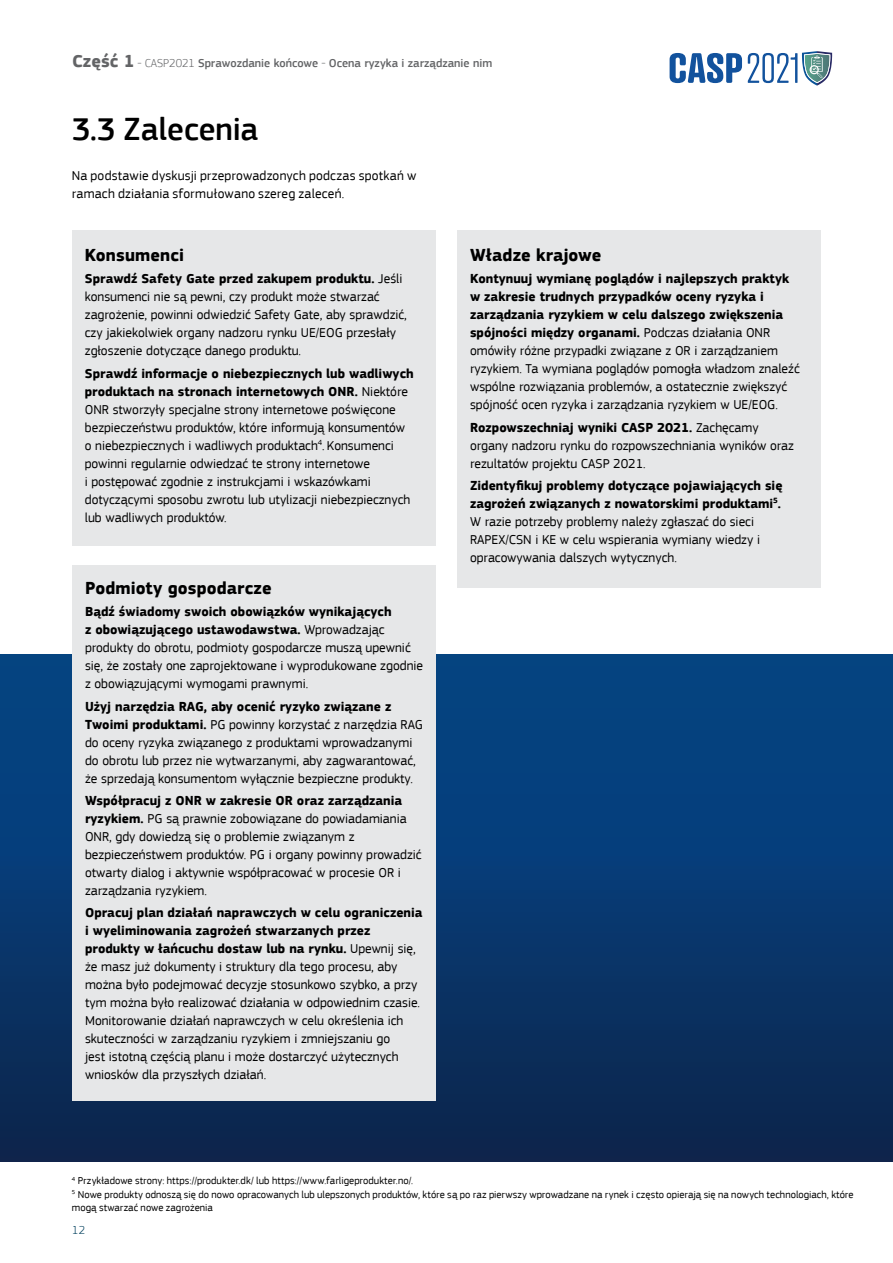
<style>
.page{position:relative;width:893px;height:1263px;background:#fff}
.page>*{position:absolute;margin:0;border:0;box-sizing:border-box;transform-origin:0 0}
.t1{font:500 33px "EC Square Sans Pro";color:#000}
.t2{font:700 18px "EC Square Sans Pro";letter-spacing:.005em;color:#000}
.t3{font:13.5px/18px "EC Square Sans Pro";color:#000}
.t4{font:500 12px "EC Square Sans Pro";color:#636466}
.t5{font:300 12px "EC Square Sans Pro";color:#02405d}
.t6{font:10.5px/13.5px "EC Square Sans Pro";letter-spacing:.005em;color:#000}
.s1{font-weight:700;font-size:18px}
.s2{font-weight:300}
.s3{font-weight:700}
</style>
<div class="page">
<div style="left:0;top:655px;width:893px;height:506px;background:linear-gradient(to bottom,#03488b,#0d264f)"></div>
<div style="left:72px;top:230px;width:364px;height:316px;background:#e6e7e8"></div>
<div style="left:457px;top:230px;width:364px;height:358px;background:#e6e7e8"></div>
<div style="left:72px;top:566px;width:364px;height:535px;background:#e6e7e8"></div>
<svg style="left:670px;top:53px;width:72px;height:30px"></svg>
<svg style="left:748px;top:51px;width:84px;height:35px"></svg>
<p class="t4" style="left:72px;top:56px;width:421px"><span class="s1">Część 1</span> <span class="s2">- CASP2021</span> Sprawozdanie końcowe <span class="s2">-</span> Ocena ryzyka i zarządzanie nim</p>
<h1 class="t1" style="left:72px;top:109px;width:188px">3.3 Zalecenia</h1>
<p class="t3" style="left:72px;top:167px;width:346px">Na podstawie dyskusji przeprowadzonych podczas spotkań w ramach działania sformułowano szereg zaleceń.</p>
<h2 class="t2" style="left:85px;top:244px;width:101px">Konsumenci</h2>
<p class="t3" style="left:85px;top:270px;width:324px"><span class="s3">Sprawdź Safety Gate przed zakupem produktu.</span> Jeśli konsumenci nie są pewni, czy produkt może stwarzać zagrożenie, powinni odwiedzić Safety Gate, aby sprawdzić, czy jakiekolwiek organy nadzoru rynku UE/EOG przesłały zgłoszenie dotyczące danego produktu.</p>
<p class="t3" style="left:85px;top:364px;width:330px"><span class="s3">Sprawdź informacje o niebezpiecznych lub wadliwych produktach na stronach internetowych ONR.</span> Niektóre ONR stworzyły specjalne strony internetowe poświęcone bezpieczeństwu produktów, które informują konsumentów o niebezpiecznych i wadliwych produktach<sup>4</sup>. Konsumenci powinni regularnie odwiedzać te strony internetowe<br>i postępować zgodnie z instrukcjami i wskazówkami dotyczącymi sposobu zwrotu lub utylizacji niebezpiecznych lub wadliwych produktów.</p>
<h2 class="t2" style="left:85px;top:577px;width:188px">Podmioty gospodarcze</h2>
<p class="t3" style="left:85px;top:603px;width:340px"><span class="s3">Bądź świadomy swoich obowiązków wynikających<br>z obowiązującego ustawodawstwa.</span> Wprowadzając produkty do obrotu, podmioty gospodarcze muszą upewnić się, że zostały one zaprojektowane i wyprodukowane zgodnie z obowiązującymi wymogami prawnymi.</p>
<p class="t3" style="left:85px;top:697px;width:340px"><span class="s3">Użyj narzędzia RAG, aby ocenić ryzyko związane z Twoimi produktami.</span> PG powinny korzystać z narzędzia RAG do oceny ryzyka związanego z produktami wprowadzanymi do obrotu lub przez nie wytwarzanymi, aby zagwarantować, że sprzedają konsumentom wyłącznie bezpieczne produkty.</p>
<p class="t3" style="left:85px;top:791px;width:338px"><span class="s3">Współpracuj z ONR w zakresie OR oraz zarządzania ryzykiem.</span> PG są prawnie zobowiązane do powiadamiania ONR, gdy dowiedzą się o problemie związanym z bezpieczeństwem produktów. PG i organy powinny prowadzić otwarty dialog i aktywnie współpracować w procesie OR i zarządzania ryzykiem.</p>
<p class="t3" style="left:85px;top:904px;width:339px"><span class="s3">Opracuj plan działań naprawczych w celu ograniczenia i wyeliminowania zagrożeń stwarzanych przez produkty w łańcuchu dostaw lub na rynku.</span> Upewnij się, że masz już dokumenty i struktury dla tego procesu, aby można było podejmować decyzje stosunkowo szybko, a przy tym można było realizować działania w odpowiednim czasie.<br>Monitorowanie działań naprawczych w celu określenia ich skuteczności w zarządzaniu ryzykiem i zmniejszaniu go<br>jest istotną częścią planu i może dostarczyć użytecznych wniosków dla przyszłych działań.</p>
<h2 class="t2" style="left:470px;top:244px;width:133px">Władze krajowe</h2>
<p class="t3" style="left:470px;top:270px;width:331px"><span class="s3">Kontynuuj wymianę poglądów i najlepszych praktyk w zakresie trudnych przypadków oceny ryzyka i zarządzania ryzykiem w celu dalszego zwiększenia spójności między organami.</span> Podczas działania ONR omówiły różne przypadki związane z OR i zarządzaniem ryzykiem. Ta wymiana poglądów pomogła władzom znaleźć wspólne rozwiązania problemów, a ostatecznie zwiększyć spójność ocen ryzyka i zarządzania ryzykiem w UE/EOG.</p>
<p class="t3" style="left:470px;top:418px;width:326px"><span class="s3">Rozpowszechniaj wyniki CASP 2021.</span> Zachęcamy organy nadzoru rynku do rozpowszechniania wyników oraz rezultatów projektu CASP 2021.</p>
<p class="t3" style="left:470px;top:476px;width:314px"><span class="s3">Zidentyfikuj problemy dotyczące pojawiających się zagrożeń związanych z nowatorskimi produktami</span><sup>5</sup><span class="s3">.<br></span>W razie potrzeby problemy należy zgłaszać do sieci RAPEX/CSN i KE w celu wspierania wymiany wiedzy i opracowywania dalszych wytycznych.</p>
<p class="t6" style="left:72px;top:1174px;width:783px"><sup>4</sup> Przykładowe strony: https://produkter.dk/ lub https://www.farligeprodukter.no/.<br><sup>5</sup> Nowe produkty odnoszą się do nowo opracowanych lub ulepszonych produktów, które są po raz pierwszy wprowadzane na rynek i często opierają się na nowych technologiach, które mogą stwarzać nowe zagrożenia</p>
<p class="t5" style="left:72px;top:1223px;width:14px">12</p>
</div>
